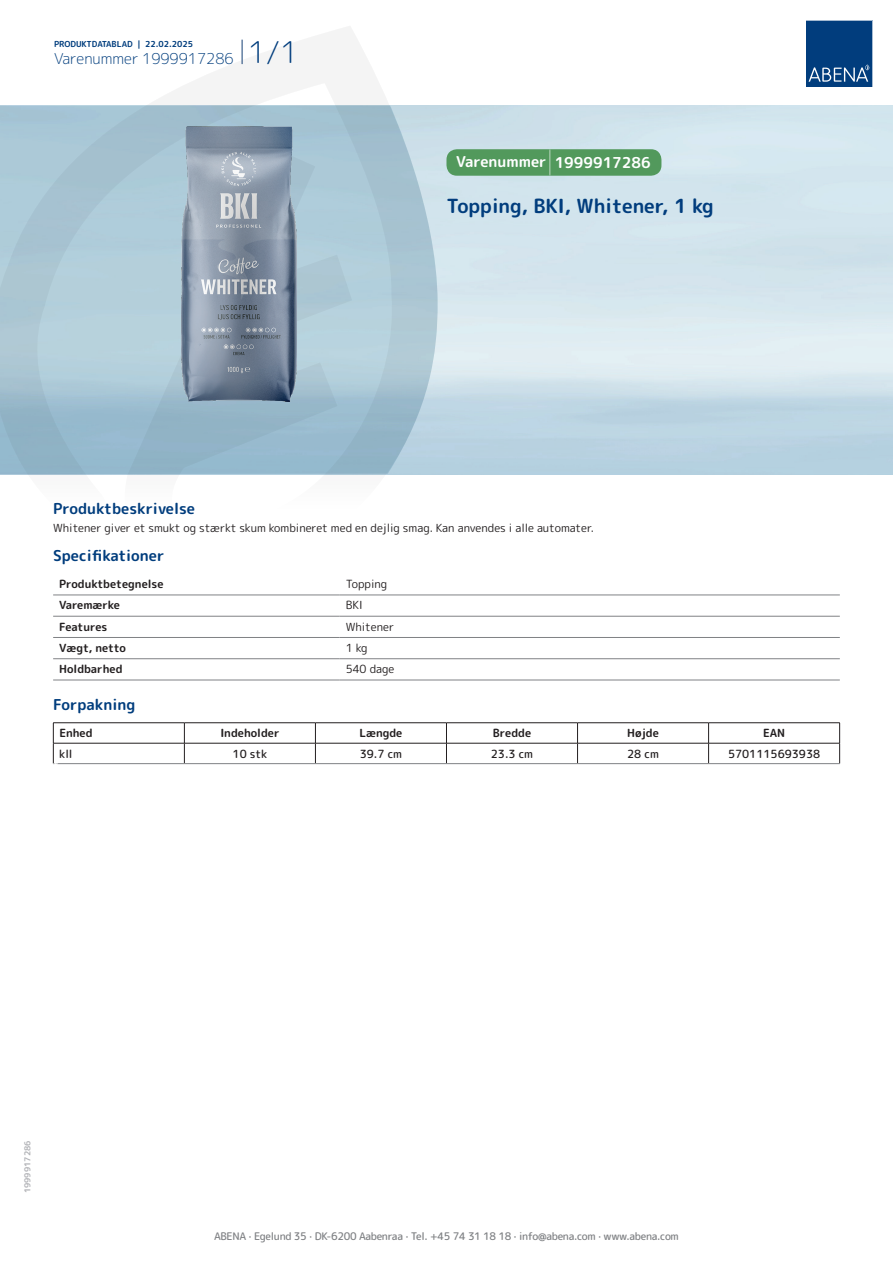
<style>
.page{position:relative;width:893px;height:1263px;background:#fff}
.page>*{position:absolute;margin:0;border:0;box-sizing:border-box;transform-origin:0 0}
.t1{font:700 19.5px "Rounded Mplus 1 c";color:#013d7d}
.t2{font:700 15px "Rounded Mplus 1 c";color:#013d7d}
.t3{font:300 15px "Rounded Mplus 1 c";color:#013d7d}
.t4{font:700 15px "Rounded Mplus 1 c";color:#fff}
.t5{font:11.25px "Rounded Mplus 1 c";color:#231f20}
.t6{font:700 11.25px "Rounded Mplus 1 c";color:#231f20}
.t7{font:500 11.25px "Rounded Mplus 1 c";color:#231f20}
.t8{font:500 10.5px "Rounded Mplus 1 c";letter-spacing:-.03em;color:#808285}
.t9{font:700 10.5px "Rounded Mplus 1 c";color:#fff}
.t10{font:700 8.25px "Rounded Mplus 1 c";color:#013d7d}
.t11{font:700 8.25px "Rounded Mplus 1 c";color:#b2b3b7}
.s1{font-size:30px}
.s2{font-size:25.5px}
</style>
<div class="page">
<svg style="left:0;top:26px;width:439px;height:569px"></svg>
<svg style="left:0;top:106px;width:438px;height:368px;background:#a7c5d3"></svg>
<svg style="left:242px;top:40px;width:1px;height:24px"></svg>
<svg style="left:806px;top:20px;width:67px;height:67px;background:#144b86"></svg>
<img style="left:182px;top:127px;width:114px;height:275px">
<hr style="left:53px;top:595px;width:287px;height:1px;background:#808285">
<hr style="left:340px;top:595px;width:500px;height:1px;background:#808285">
<hr style="left:53px;top:616px;width:287px;height:1px;background:#808285">
<hr style="left:340px;top:616px;width:500px;height:1px;background:#808285">
<hr style="left:53px;top:637px;width:287px;height:1px;background:#808285">
<hr style="left:340px;top:637px;width:500px;height:1px;background:#808285">
<hr style="left:53px;top:658px;width:287px;height:1px;background:#808285">
<hr style="left:340px;top:658px;width:500px;height:1px;background:#808285">
<hr style="left:53px;top:680px;width:287px;height:1px;background:#808285">
<hr style="left:340px;top:680px;width:500px;height:1px;background:#808285">
<hr style="left:53px;top:722px;width:131px;height:1px;background:#231f20">
<hr style="left:184px;top:722px;width:131px;height:1px;background:#231f20">
<hr style="left:315px;top:722px;width:131px;height:1px;background:#231f20">
<hr style="left:446px;top:722px;width:131px;height:1px;background:#231f20">
<hr style="left:577px;top:722px;width:132px;height:1px;background:#231f20">
<hr style="left:709px;top:722px;width:131px;height:1px;background:#231f20">
<hr style="left:53px;top:743px;width:131px;height:1px;background:#231f20">
<svg style="left:53px;top:723px;width:1px;height:40px"></svg>
<hr style="left:184px;top:743px;width:131px;height:1px;background:#231f20">
<svg style="left:184px;top:723px;width:1px;height:40px"></svg>
<hr style="left:315px;top:743px;width:131px;height:1px;background:#231f20">
<svg style="left:315px;top:723px;width:1px;height:40px"></svg>
<hr style="left:446px;top:743px;width:131px;height:1px;background:#231f20">
<svg style="left:446px;top:723px;width:1px;height:40px"></svg>
<hr style="left:577px;top:743px;width:132px;height:1px;background:#231f20">
<svg style="left:577px;top:723px;width:1px;height:40px"></svg>
<hr style="left:709px;top:743px;width:131px;height:1px;background:#231f20">
<svg style="left:708px;top:723px;width:1px;height:40px"></svg>
<svg style="left:839px;top:723px;width:1px;height:40px"></svg>
<hr style="left:53px;top:763px;width:131px;height:1px;background:#808285">
<hr style="left:184px;top:763px;width:131px;height:1px;background:#808285">
<hr style="left:315px;top:763px;width:131px;height:1px;background:#808285">
<hr style="left:446px;top:763px;width:131px;height:1px;background:#808285">
<hr style="left:577px;top:763px;width:132px;height:1px;background:#808285">
<hr style="left:709px;top:763px;width:131px;height:1px;background:#808285">
<div style="left:446px;top:149px;width:215px;height:27px;background:#52995c;border-radius:10px"></div>
<p class="t10" style="left:54px;top:38px;width:141px">PRODUKTDATABLAD | 22.02.2025</p>
<h2 class="t3" style="left:54px;top:48px;width:246px">Varenummer 1999917286 <span class="s1">1/1</span></h2>
<h2 class="t4" style="left:456px;top:152px;width:196px">Varenummer <span class="s2">|</span> 1999917286</h2>
<h1 class="t1" style="left:446px;top:192px;width:269px">Topping, BKI, Whitener, 1 kg</h1>
<h2 class="t2" style="left:53px;top:498px;width:143px">Produktbeskrivelse</h2>
<p class="t5" style="left:53px;top:520px;width:542px">Whitener giver et smukt og stærkt skum kombineret med en dejlig smag. Kan anvendes i alle automater.</p>
<h2 class="t2" style="left:53px;top:545px;width:113px">Specifikationer</h2>
<p class="t6" style="left:59px;top:576px;width:106px">Produktbetegnelse</p>
<p class="t5" style="left:346px;top:576px;width:43px">Topping</p>
<p class="t6" style="left:59px;top:597px;width:62px">Varemærke</p>
<p class="t5" style="left:346px;top:597px;width:18px">BKI</p>
<p class="t6" style="left:59px;top:618px;width:50px">Features</p>
<p class="t5" style="left:346px;top:618px;width:50px">Whitener</p>
<p class="t6" style="left:59px;top:640px;width:68px">Vægt, netto</p>
<p class="t5" style="left:346px;top:640px;width:23px">1 kg</p>
<p class="t6" style="left:59px;top:661px;width:65px">Holdbarhed</p>
<p class="t5" style="left:346px;top:661px;width:50px">540 dage</p>
<h2 class="t2" style="left:53px;top:694px;width:84px">Forpakning</h2>
<p class="t6" style="left:59px;top:725px;width:35px">Enhed</p>
<p class="t6" style="left:220px;top:725px;width:61px">Indeholder</p>
<p class="t6" style="left:359px;top:725px;width:44px">Længde</p>
<p class="t6" style="left:493px;top:725px;width:40px">Bredde</p>
<p class="t6" style="left:627px;top:725px;width:33px">Højde</p>
<p class="t6" style="left:763px;top:725px;width:24px">EAN</p>
<p class="t7" style="left:59px;top:745px;width:15px">kll</p>
<p class="t7" style="left:233px;top:745px;width:36px">10 stk</p>
<p class="t7" style="left:360px;top:745px;width:44px">39.7 cm</p>
<p class="t7" style="left:491px;top:745px;width:44px">23.3 cm</p>
<p class="t7" style="left:627px;top:745px;width:33px">28 cm</p>
<p class="t7" style="left:728px;top:745px;width:94px">5701115693938</p>
<p class="t9" style="left:53px;top:759px;width:7px">*</p>
<p class="t11" style="left:22px;top:1193px;width:54px;rotate:-90deg">1999917286</p>
<p class="t8" style="left:214px;top:1229px;width:466px">ABENA · Egelund 35 · DK-6200 Aabenraa · Tel. +45 74 31 18 18 · info@abena.com · www.abena.com</p>
</div>
